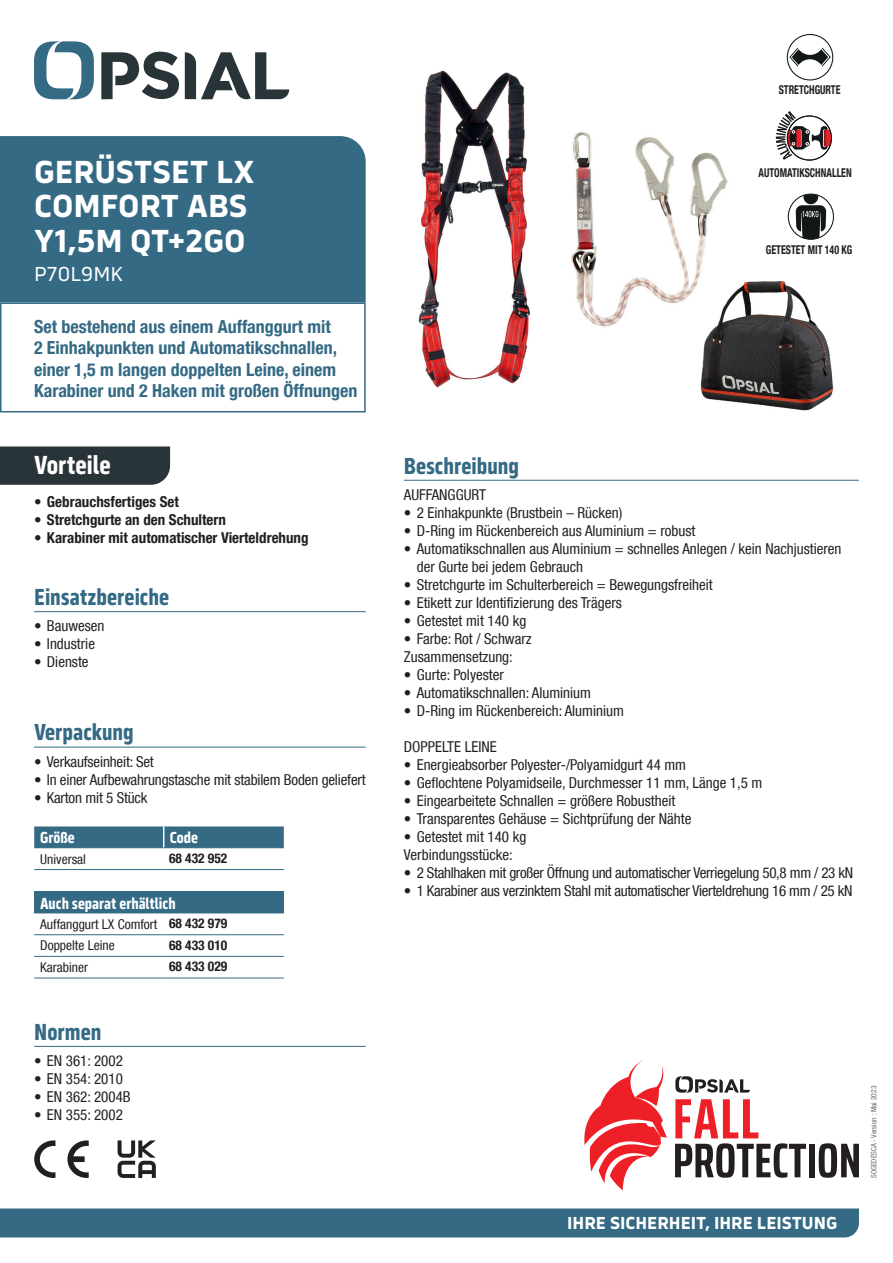
<style>
.page{position:relative;width:893px;height:1263px;background:#fff}
.page>*{position:absolute;margin:0;border:0;box-sizing:border-box;transform-origin:0 0}
.t1{font:700 33px/34.5px "Serca";color:#fff}
.t2{font:700 27px "Serca Condensed";color:#fff}
.t3{font:700 24px "Serca Condensed";color:#346a84}
.t4{font:21px "Serca";letter-spacing:-.005em;color:#fff}
.t5{font:700 condensed 18px/21.6px "Helvetica Neue LT Com";color:#346a84}
.t6{font:700 18px "Serca";color:#fff}
.t7{font:700 16.5px "Serca Condensed";color:#fff}
.t8{font:condensed 15px/18px "Helvetica Neue LT Com";color:#231f20}
.t9{font:condensed 15px "Helvetica Neue LT Com";letter-spacing:-.02em;color:#231f20}
.t10{font:700 condensed 15px "Helvetica Neue LT Com";color:#231f20}
.t11{font:condensed 13.5px/21.6px "Helvetica Neue LT Com";color:#231f20}
.t12{font:700 condensed 13.5px "Helvetica Neue LT Com";color:#231f20}
.t13{font:700 condensed 12.15px "Helvetica Neue LT Com";color:#231f20;scale:.82 1}
.t14{font:condensed 7.5px "Helvetica Neue LT Com";color:#6c6d70}
.s1{font-weight:700}
</style>
<div class="page">
<div style="left:0;top:1208px;width:859px;height:29px;background:#346a84"></div>
<svg style="left:34px;top:41px;width:60px;height:58px"></svg>
<svg style="left:185px;top:52px;width:104px;height:48px"></svg>
<svg style="left:101px;top:52px;width:78px;height:47px"></svg>
<hr style="left:34px;top:747px;width:332px;height:1px;background:#346a84">
<hr style="left:34px;top:869px;width:130px;height:1px;background:#346a84">
<svg style="left:34px;top:826px;width:250px;height:22px;background:#3a6e87"></svg>
<hr style="left:164px;top:869px;width:120px;height:1px;background:#346a84">
<hr style="left:404px;top:480px;width:455px;height:1px;background:#346a84">
<hr style="left:34px;top:1046px;width:332px;height:1px;background:#346a84">
<hr style="left:34px;top:611px;width:332px;height:1px;background:#346a84">
<div style="left:0;top:446px;width:170px;height:39px;background:#293439"></div>
<div style="left:0;top:302px;width:366px;height:110px;border:2px solid #346a84"></div>
<div style="left:0;top:136px;width:366px;height:166px;background:#346a84"></div>
<svg style="left:118px;top:1140px;width:38px;height:38px"></svg>
<div style="left:787px;top:34px;width:46px;height:46px;border:1px solid #121718;border-radius:50%"></div>
<svg style="left:789px;top:48px;width:42px;height:19px"></svg>
<svg style="left:776px;top:111px;width:55px;height:49px"></svg>
<svg style="left:787px;top:194px;width:47px;height:46px"></svg>
<svg style="left:675px;top:1099px;width:131px;height:79px"></svg>
<div style="left:809px;top:1144px;width:6px;height:33px;background:#231f20"></div>
<svg style="left:819px;top:1143px;width:40px;height:35px"></svg>
<svg style="left:675px;top:1076px;width:75px;height:17px"></svg>
<svg style="left:584px;top:1060px;width:83px;height:130px"></svg>
<svg style="left:34px;top:1140px;width:21px;height:38px"></svg>
<svg style="left:67px;top:1140px;width:22px;height:38px"></svg>
<img style="left:418px;top:70px;width:310px;height:318px">
<img style="left:699px;top:279px;width:135px;height:132px">
<div style="left:34px;top:892px;width:250px;height:21px;background:#346a84"></div>
<hr style="left:34px;top:934px;width:130px;height:1px;background:#346a84">
<hr style="left:34px;top:956px;width:130px;height:1px;background:#346a84">
<hr style="left:34px;top:978px;width:130px;height:1px;background:#346a84">
<hr style="left:164px;top:934px;width:120px;height:1px;background:#346a84">
<hr style="left:164px;top:956px;width:120px;height:1px;background:#346a84">
<hr style="left:164px;top:978px;width:120px;height:1px;background:#346a84">
<h1 class="t1" style="left:34px;top:154px;width:222px">GERÜSTSET LX<br>COMFORT ABS<br>Y1,5M QT+2GO</h1>
<h3 class="t4" style="left:34px;top:262px;width:90px">P70L9MK</h3>
<p class="t5" style="left:34px;top:315px;width:325px">Set bestehend aus einem Auffanggurt mit<br>2 Einhakpunkten und Automatikschnallen, einer 1,5 m langen doppelten Leine, einem Karabiner und 2 Haken mit großen Öffnungen</p>
<h2 class="t2" style="left:34px;top:449px;width:78px">Vorteile</h2>
<p class="t10" style="left:34px;top:493px;width:146px">• Gebrauchsfertiges Set</p>
<p class="t10" style="left:34px;top:511px;width:193px">• Stretchgurte an den Schultern</p>
<p class="t10" style="left:34px;top:529px;width:276px">• Karabiner mit automatischer Vierteldrehung</p>
<h3 class="t3" style="left:34px;top:583px;width:136px">Einsatzbereiche</h3>
<p class="t8" style="left:34px;top:617px;width:72px">• Bauwesen</p>
<p class="t8" style="left:34px;top:635px;width:62px">• Industrie</p>
<p class="t8" style="left:34px;top:653px;width:56px">• Dienste</p>
<h3 class="t3" style="left:34px;top:718px;width:101px">Verpackung</h3>
<p class="t8" style="left:34px;top:752px;width:121px">• Verkaufseinheit: Set</p>
<p class="t8" style="left:34px;top:770px;width:333px">• In einer Aufbewahrungstasche mit stabilem Boden geliefert</p>
<p class="t8" style="left:34px;top:788px;width:115px">• Karton mit 5 Stück</p>
<p class="t7" style="left:40px;top:828px;width:36px">Größe</p>
<p class="t7" style="left:170px;top:828px;width:30px">Code</p>
<p class="t11" style="left:40px;top:848px;width:47px">Universal</p>
<p class="t12" style="left:169px;top:850px;width:60px">68 432 952</p>
<p class="t7" style="left:40px;top:893px;width:137px">Auch separat erhältlich</p>
<p class="t11" style="left:40px;top:913px;width:189px">Auffanggurt LX Comfort <span class="s1">68 432 979<br></span>Doppelte Leine</p>
<p class="t12" style="left:169px;top:937px;width:60px">68 433 010</p>
<p class="t11" style="left:40px;top:956px;width:49px">Karabiner</p>
<p class="t12" style="left:169px;top:958px;width:60px">68 433 029</p>
<h3 class="t3" style="left:34px;top:1018px;width:69px">Normen</h3>
<p class="t8" style="left:34px;top:1051px;width:90px">• EN 361: 2002</p>
<p class="t8" style="left:34px;top:1069px;width:90px">• EN 354: 2010</p>
<p class="t8" style="left:34px;top:1087px;width:98px">• EN 362: 2004B</p>
<p class="t8" style="left:34px;top:1105px;width:90px">• EN 355: 2002</p>
<p class="t13" style="left:779px;top:82px;width:77px">STRETCHGURTE</p>
<p class="t13" style="left:758px;top:165px;width:115px">AUTOMATIKSCHNALLEN</p>
<p class="t13" style="left:766px;top:242px;width:107px">GETESTET MIT 140 KG</p>
<h3 class="t3" style="left:404px;top:452px;width:117px">Beschreibung</h3>
<p class="t8" style="left:404px;top:485px;width:83px">AUFFANGGURT</p>
<p class="t8" style="left:404px;top:503px;width:220px">• 2 Einhakpunkte (Brustbein – Rücken)</p>
<p class="t8" style="left:404px;top:521px;width:293px">• D-Ring im Rückenbereich aus Aluminium = robust</p>
<p class="t8" style="left:417px;top:539px;width:426px;text-indent:-13px">• Automatikschnallen aus Aluminium = schnelles Anlegen / kein Nachjustieren der Gurte bei jedem Gebrauch</p>
<p class="t8" style="left:404px;top:575px;width:310px">• Stretchgurte im Schulterbereich = Bewegungsfreiheit</p>
<p class="t8" style="left:404px;top:593px;width:220px">• Etikett zur Identifizierung des Trägers</p>
<p class="t8" style="left:404px;top:611px;width:124px">• Getestet mit 140 kg</p>
<p class="t8" style="left:404px;top:629px;width:129px">• Farbe: Rot / Schwarz<br>Zusammensetzung:</p>
<p class="t8" style="left:404px;top:665px;width:101px">• Gurte: Polyester</p>
<p class="t8" style="left:404px;top:683px;width:189px">• Automatikschnallen: Aluminium</p>
<p class="t8" style="left:404px;top:701px;width:221px">• D-Ring im Rückenbereich: Aluminium</p>
<p class="t8" style="left:404px;top:737px;width:94px">DOPPELTE LEINE</p>
<p class="t8" style="left:404px;top:755px;width:284px">• Energieabsorber Polyester-/Polyamidgurt 44 mm</p>
<p class="t8" style="left:404px;top:773px;width:360px">• Geflochtene Polyamidseile, Durchmesser 11 mm, Länge 1,5 m</p>
<p class="t8" style="left:404px;top:791px;width:273px">• Eingearbeitete Schnallen = größere Robustheit</p>
<p class="t8" style="left:404px;top:809px;width:289px">• Transparentes Gehäuse = Sichtprüfung der Nähte</p>
<p class="t8" style="left:404px;top:827px;width:124px">• Getestet mit 140 kg<br>Verbindungsstücke:</p>
<p class="t9" style="left:404px;top:864px;width:451px">• 2 Stahlhaken mit großer Öffnung und automatischer Verriegelung 50,8 mm / 23 kN</p>
<p class="t9" style="left:404px;top:882px;width:450px">• 1 Karabiner aus verzinktem Stahl mit automatischer Vierteldrehung 16 mm / 25 kN</p>
<p class="t6" style="left:567px;top:1212px;width:272px">IHRE SICHERHEIT, IHRE LEISTUNG</p>
<p class="t14" style="left:869px;top:1178px;width:94px;rotate:-90deg">SOGEDESCA - Version : Mai 2023</p>
</div>
